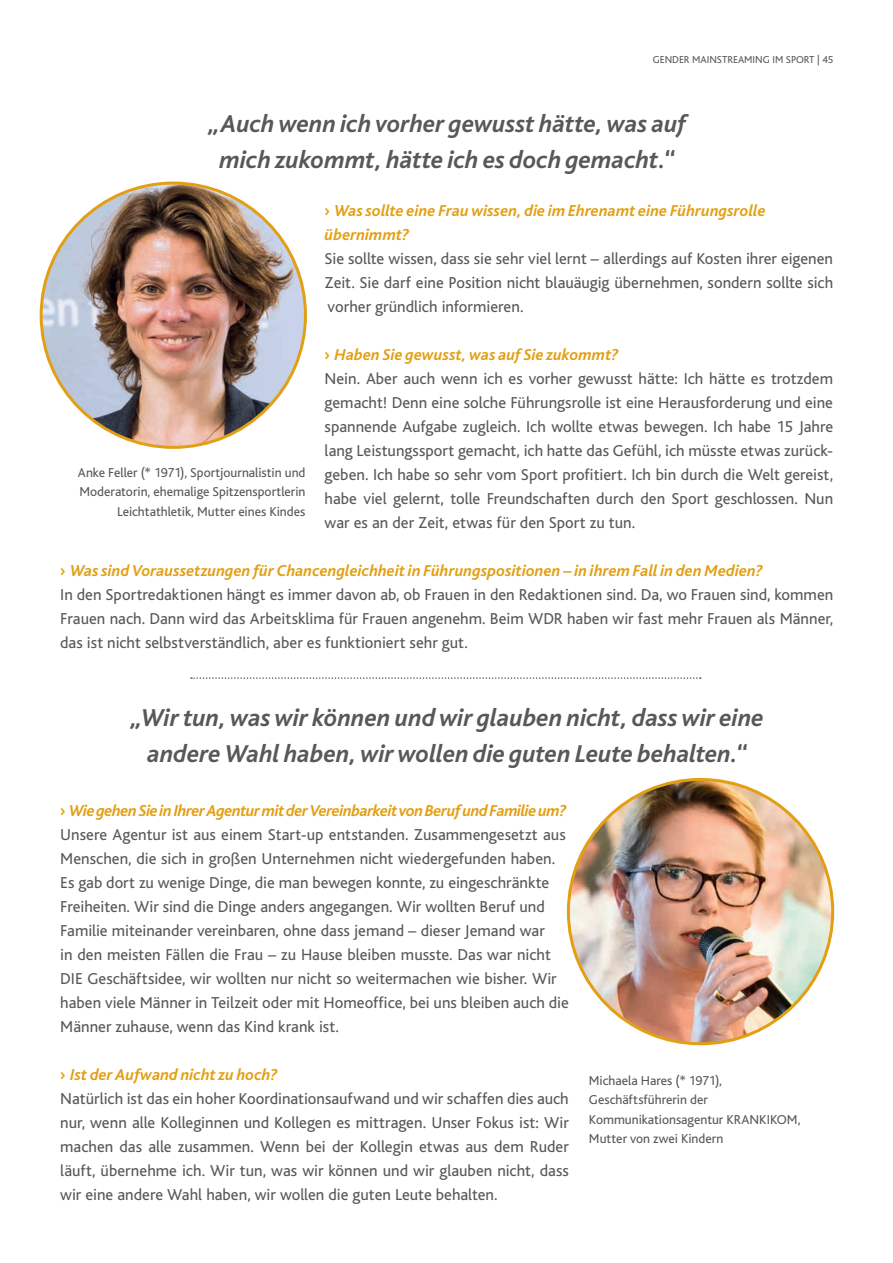
<style>
.page{position:relative;width:893px;height:1263px;background:#fff}
.page>*{position:absolute;margin:0;border:0;box-sizing:border-box;transform-origin:0 0}
.t1{font:italic 700 25.5px/36px "Bliss";color:#57585a;text-align:center}
.t2{font:16.5px/24px "Bliss";color:#57585a}
.t3{font:italic 700 16.5px/24px "Bliss";letter-spacing:.005em;color:#e39f13}
.t4{font:13.5px/19.5px "Bliss";color:#57585a;text-align:right}
.t5{font:10.5px "Bliss";color:#57585a}
.s1{font-family:"Open Sans";font-weight:600;font-style:normal}
.s2{font-family:"Open Sans";font-weight:600;color:#e39f13}
.s3{font-weight:700;font-style:italic;color:#e39f13}
</style>
<div class="page">
<img style="left:41px;top:183px;width:264px;height:264px;border-radius:132px">
<img style="left:568px;top:779px;width:265px;height:265px;border-radius:132px">
<svg style="left:191px;top:677px;width:510px;height:2px"></svg>
<p class="t5" style="left:653px;top:54px;width:182px">GENDER MAINSTREAMING IM SPORT | 45</p>
<h1 class="t1" style="left:208px;top:106px;width:480px">„Auch wenn ich vorher gewusst hätte, was auf mich zukommt, hätte ich es doch gemacht.“</h1>
<p class="t4" style="left:78px;top:463px;width:229px">Anke Feller (* 1971), Sportjournalistin und<br>Moderatorin, ehemalige Spitzensportlerin<br>Leichtathletik, Mutter eines Kindes</p>
<p class="t3" style="left:325px;top:199px;width:443px"><span class="s1">›</span> Was sollte eine Frau wissen, die im Ehrenamt eine Führungsrolle übernimmt?</p>
<p class="t2" style="left:325px;top:247px;width:510px;text-align:justify">Sie sollte wissen, dass sie sehr viel lernt – allerdings auf Kosten ihrer eigenen Zeit. Sie darf eine Position nicht blauäugig übernehmen, sondern sollte sich vorher gründlich informieren.</p>
<p class="t2" style="left:325px;top:343px;width:510px"><span class="s2">›</span> <span class="s3">Haben Sie gewusst, was auf Sie zukommt?<br></span>Nein. Aber auch wenn ich es vorher gewusst hätte: Ich hätte es trotzdem gemacht! Denn eine solche Führungsrolle ist eine Herausforderung und eine spannende Aufgabe zugleich. Ich wollte etwas bewegen. Ich habe 15 Jahre lang Leistungssport gemacht, ich hatte das Gefühl, ich müsste etwas zurück&shy;geben. Ich habe so sehr vom Sport profitiert. Ich bin durch die Welt gereist, habe viel gelernt, tolle Freundschaften durch den Sport geschlossen. Nun war es an der Zeit, etwas für den Sport zu tun.</p>
<p class="t2" style="left:60px;top:559px;width:775px"><span class="s2">›</span> <span class="s3">Was sind Voraussetzungen für Chancengleichheit in Führungspositionen – in ihrem Fall in den Medien?<br></span>In den Sportredaktionen hängt es immer davon ab, ob Frauen in den Redaktionen sind. Da, wo Frauen sind, kommen Frauen nach. Dann wird das Arbeitsklima für Frauen angenehm. Beim WDR haben wir fast mehr Frauen als Männer, das ist nicht selbstverständlich, aber es funktioniert sehr gut.</p>
<h1 class="t1" style="left:130px;top:700px;width:635px">„Wir tun, was wir können und wir glauben nicht, dass wir eine andere Wahl haben, wir wollen die guten Leute behalten.“</h1>
<p class="t2" style="left:60px;top:799px;width:510px"><span class="s2">›</span> <span class="s3">Wie gehen Sie in Ihrer Agentur mit der Vereinbarkeit von Beruf und Familie um?<br></span>Unsere Agentur ist aus einem Start-up entstanden. Zusammengesetzt aus Menschen, die sich in großen Unternehmen nicht wiedergefunden haben.<br>Es gab dort zu wenige Dinge, die man bewegen konnte, zu eingeschränkte Freiheiten. Wir sind die Dinge anders angegangen. Wir wollten Beruf und Familie miteinander vereinbaren, ohne dass jemand – dieser Jemand war<br>in den meisten Fällen die Frau – zu Hause bleiben musste. Das war nicht DIE Geschäftsidee, wir wollten nur nicht so weitermachen wie bisher. Wir haben viele Männer in Teilzeit oder mit Homeoffice, bei uns bleiben auch die Männer zuhause, wenn das Kind krank ist.</p>
<p class="t2" style="left:60px;top:1063px;width:510px"><span class="s2">›</span> <span class="s3">Ist der Aufwand nicht zu hoch?<br></span>Natürlich ist das ein hoher Koordinationsaufwand und wir schaffen dies auch nur, wenn alle Kolleginnen und Kollegen es mittragen. Unser Fokus ist: Wir machen das alle zusammen. Wenn bei der Kollegin etwas aus dem Ruder läuft, übernehme ich. Wir tun, was wir können und wir glauben nicht, dass wir eine andere Wahl haben, wir wollen die guten Leute behalten.</p>
<p class="t4" style="left:589px;top:1071px;width:213px;text-align:left">Michaela Hares (* 1971),<br>Geschäftsführerin der<br>Kommunikationsagentur KRANKIKOM,<br>Mutter von zwei Kindern</p>
</div>
